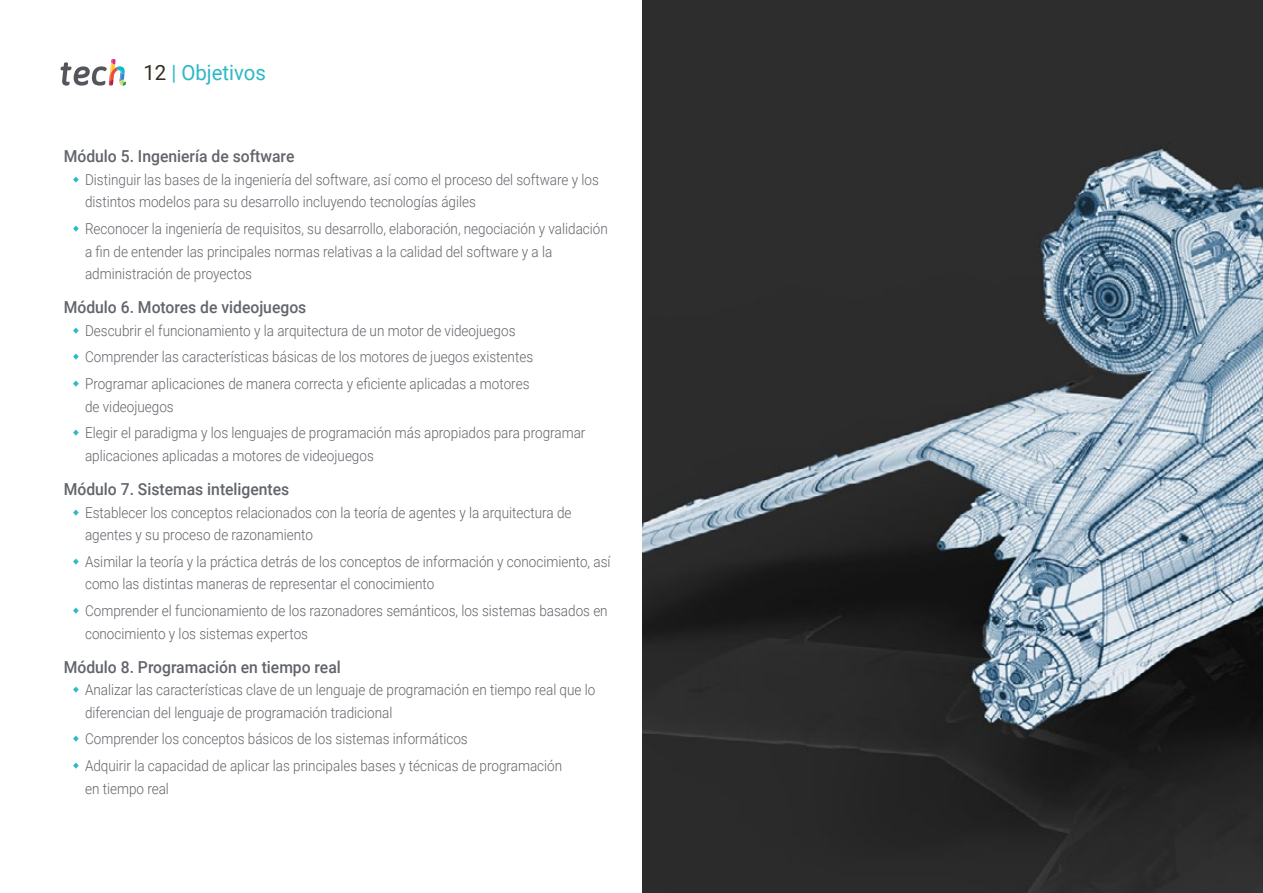
<style>
.page{position:relative;width:1263px;height:893px;background:#fff}
.page>*{position:absolute;margin:0;border:0;box-sizing:border-box;transform-origin:0 0}
.t1{font:21px "Roboto";color:#2db8c5}
.t2{font:500 16.5px "Roboto";color:#61646a;scale:.95 1}
.t3{font:300 15px/22.5px "Roboto";color:#61646a;scale:.9 1}
.s1{color:#312e20}
</style>
<div class="page">
<img style="left:642px;top:0;width:621px;height:893px">
<svg style="left:61px;top:59px;width:65px;height:27px"></svg>
<h1 class="t1" style="left:144px;top:57px;width:124px"><span class="s1">12</span> | Objetivos</h1>
<p class="t2" style="left:64px;top:145px;width:244px">Módulo 5. Ingeniería de software</p>
<p class="t3" style="left:85px;top:168px;width:572px">Distinguir las bases de la ingeniería del software, así como el proceso del software y los distintos modelos para su desarrollo incluyendo tecnologías ágiles</p>
<p class="t3" style="left:85px;top:217px;width:582px">Reconocer la ingeniería de requisitos, su desarrollo, elaboración, negociación y validación a fin de entender las principales normas relativas a la calidad del software y a la administración de proyectos</p>
<p class="t2" style="left:64px;top:296px;width:257px">Módulo 6. Motores de videojuegos</p>
<p class="t3" style="left:85px;top:316px;width:499px;line-height:26.7px">Descubrir el funcionamiento y la arquitectura de un motor de videojuegos<br>Comprender las características básicas de los motores de juegos existentes<br>Programar aplicaciones de manera correcta y eficiente aplicadas a motores</p>
<p class="t3" style="left:85px;top:392px;width:557px;line-height:26.7px">de videojuegos<br>Elegir el paradigma y los lenguajes de programación más apropiados para programar</p>
<p class="t3" style="left:85px;top:444px;width:322px">aplicaciones aplicadas a motores de videojuegos</p>
<p class="t2" style="left:64px;top:478px;width:239px">Módulo 7. Sistemas inteligentes</p>
<p class="t3" style="left:85px;top:500px;width:542px">Establecer los conceptos relacionados con la teoría de agentes y la arquitectura de agentes y su proceso de razonamiento</p>
<p class="t3" style="left:85px;top:550px;width:585px">Asimilar la teoría y la práctica detrás de los conceptos de información y conocimiento, así como las distintas maneras de representar el conocimiento</p>
<p class="t3" style="left:85px;top:599px;width:582px">Comprender el funcionamiento de los razonadores semánticos, los sistemas basados en conocimiento y los sistemas expertos</p>
<p class="t2" style="left:64px;top:655px;width:293px">Módulo 8. Programación en tiempo real</p>
<p class="t3" style="left:85px;top:678px;width:569px">Analizar las características clave de un lenguaje de programación en tiempo real que lo diferencian del lenguaje de programación tradicional</p>
<p class="t3" style="left:85px;top:725px;width:532px;line-height:26.7px">Comprender los conceptos básicos de los sistemas informáticos<br>Adquirir la capacidad de aplicar las principales bases y técnicas de programación</p>
<p class="t3" style="left:85px;top:777px;width:95px">en tiempo real</p>
</div>
